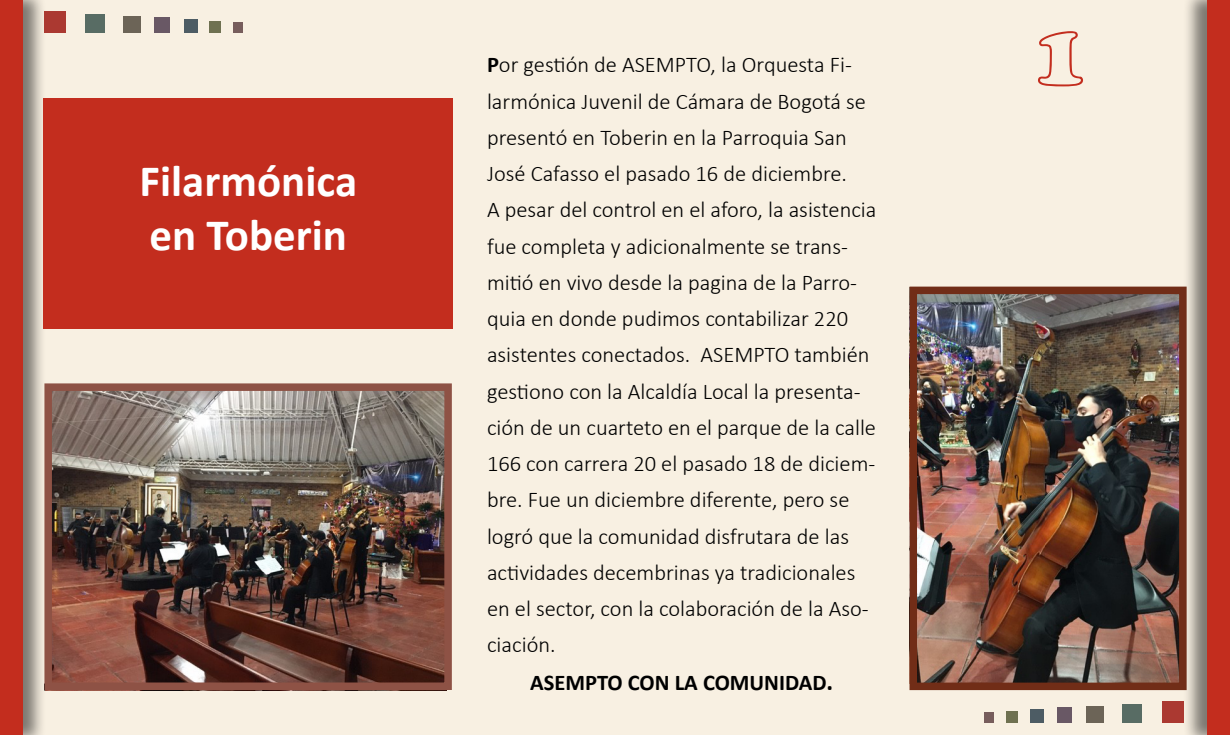
<style>
.page{position:relative;width:1230px;height:735px;background:#fff}
.page>*{position:absolute;margin:0;border:0;box-sizing:border-box;transform-origin:0 0}
.t1{font:85px "Cooper BT Black Outline";color:#c32d1e}
.t2{font:700 45px/54px "Calibri";color:#fff}
.t3{font:300 22.5px "Calibri";color:#000}
.t4{font:700 22.5px "Calibri";color:#000}
.s1{font-weight:700}
.s2{font-size:25px}
</style>
<div class="page">
<div style="left:22px;top:0;width:1186px;height:735px;background:#f8f0e2"></div>
<div style="left:0;top:0;width:47px;height:735px;background:#000;opacity:.5"></div>
<div style="left:0;top:0;width:22px;height:735px;background:#c32d1e"></div>
<div style="left:1183px;top:0;width:47px;height:735px;background:#000;opacity:.5"></div>
<div style="left:1208px;top:0;width:22px;height:735px;background:#c32d1e"></div>
<div style="left:44px;top:98px;width:409px;height:230px;background:#c32d1e"></div>
<img style="left:919px;top:296px;width:259px;height:385px">
<img style="left:53px;top:392px;width:390px;height:289px">
<div style="left:44px;top:383px;width:408px;height:307px;border:8px solid #8e5245"></div>
<div style="left:910px;top:287px;width:277px;height:403px;border:8px solid #712d17"></div>
<div style="left:44px;top:11px;width:21px;height:22px;background:#ab3931"></div>
<div style="left:85px;top:14px;width:20px;height:19px;background:#586c64"></div>
<div style="left:124px;top:16px;width:17px;height:17px;background:#6c6457"></div>
<div style="left:155px;top:18px;width:15px;height:15px;background:#695865"></div>
<div style="left:184px;top:19px;width:13px;height:14px;background:#4d5c64"></div>
<div style="left:210px;top:21px;width:11px;height:12px;background:#6f7151"></div>
<div style="left:233px;top:22px;width:9px;height:11px;background:#775d5c"></div>
<div style="left:1162px;top:701px;width:21px;height:22px;background:#ab3931"></div>
<div style="left:1122px;top:704px;width:20px;height:19px;background:#586c64"></div>
<div style="left:1086px;top:706px;width:17px;height:17px;background:#6c6457"></div>
<div style="left:1057px;top:708px;width:15px;height:15px;background:#695865"></div>
<div style="left:1030px;top:709px;width:13px;height:14px;background:#4d5c64"></div>
<div style="left:1006px;top:711px;width:12px;height:12px;background:#6f7151"></div>
<div style="left:985px;top:712px;width:9px;height:11px;background:#775d5c"></div>
<h2 class="t2" style="left:139px;top:154px;width:219px">Filarmónica en Toberin</h2>
<p class="t3" style="left:487px;top:51px;width:366px"><span class="s1">P</span>or gestión de ASEMPTO, la Orquesta Fi-</p>
<p class="t3" style="left:487px;top:87px;width:381px">larmónica Juvenil de Cámara de Bogotá se</p>
<p class="t3" style="left:487px;top:123px;width:361px">presentó en Toberin en la Parroquia San</p>
<p class="t3" style="left:487px;top:160px;width:362px">José Cafasso el pasado 16 de diciembre.</p>
<p class="t3" style="left:487px;top:196px;width:391px">A pesar del control en el aforo, la asistencia</p>
<p class="t3" style="left:487px;top:232px;width:362px">fue completa y adicionalmente se trans-</p>
<p class="t3" style="left:487px;top:268px;width:371px">mitió en vivo desde la pagina de la Parro-</p>
<p class="t3" style="left:487px;top:305px;width:363px">quia en donde pudimos contabilizar 220</p>
<p class="t3" style="left:487px;top:341px;width:384px">asistentes conectados. ASEMPTO también</p>
<p class="t3" style="left:487px;top:377px;width:375px">gestiono con la Alcaldía Local la presenta-</p>
<p class="t3" style="left:487px;top:413px;width:391px">ción de un cuarteto en el parque de la calle</p>
<p class="t3" style="left:487px;top:450px;width:390px">166 con carrera 20 el pasado 18 de diciem-</p>
<p class="t3" style="left:487px;top:486px;width:364px">bre. Fue un diciembre diferente, pero se</p>
<p class="t3" style="left:487px;top:522px;width:364px">logró que la comunidad disfrutara de las</p>
<p class="t3" style="left:487px;top:558px;width:370px">actividades decembrinas ya tradicionales</p>
<p class="t3" style="left:487px;top:595px;width:383px">en el sector, con la colaboración de la Aso-</p>
<p class="t3" style="left:487px;top:631px;width:70px">ciación.</p>
<p class="t4" style="left:530px;top:666px;width:305px">ASEMPTO CON LA COMUNIDAD<span class="s2">.</span></p>
<h1 class="t1" style="left:1034px;top:1px;width:54px">1</h1>
</div>
